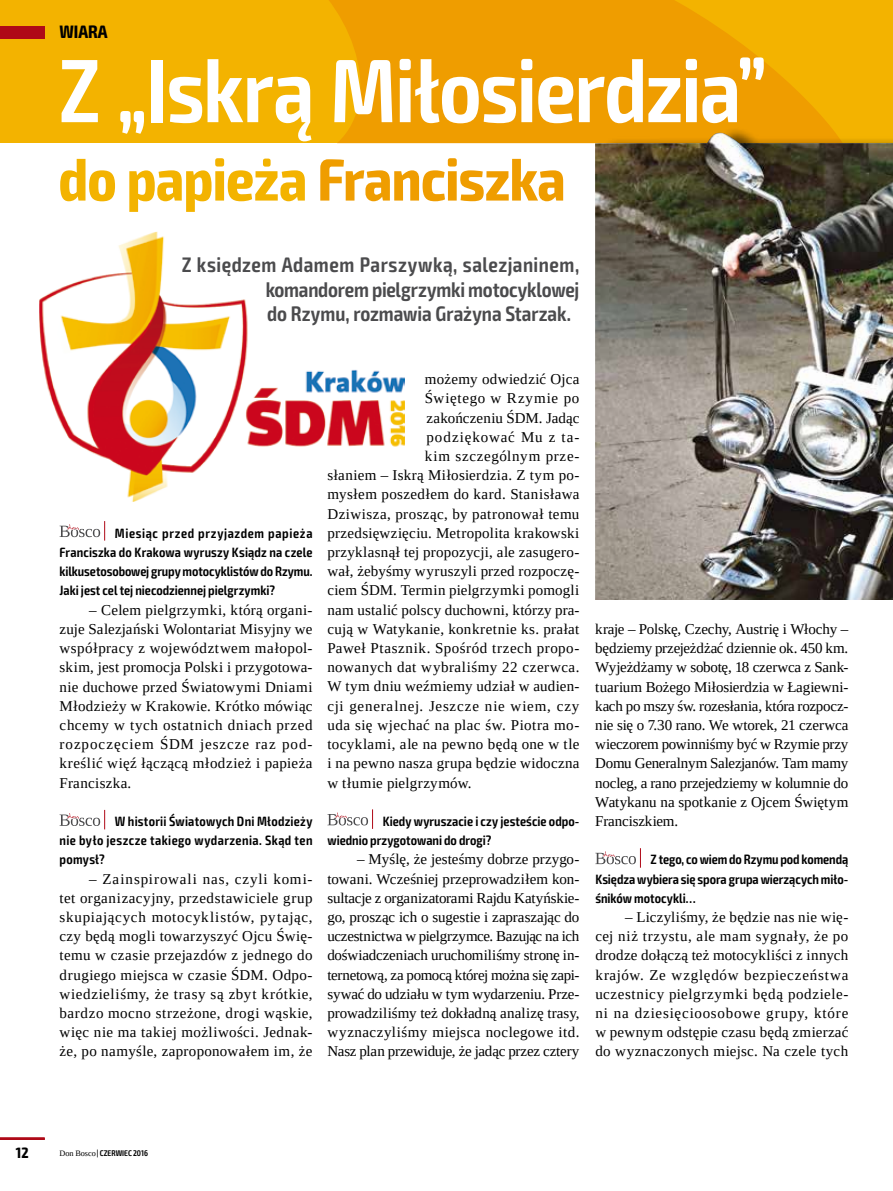
<style>
.page{position:relative;width:893px;height:1191px;background:#fff}
.page>*{position:absolute;margin:0;border:0;box-sizing:border-box;transform-origin:0 0}
.t1{font:600 condensed 90px "Exo 2";letter-spacing:-.015em;color:#fff}
.t2{font:700 condensed 59.55px "Exo 2";letter-spacing:-.005em;color:#ef9d00}
.t3{font:600 condensed 21px/24px "Exo 2";letter-spacing:-.005em;color:#4b4b4d;text-align:justify}
.t4{font:700 condensed 18px "Exo 2";color:#000}
.t5{font:15px/19.2px "Tinos";letter-spacing:.025em;color:#000;text-align:justify}
.t6{font:15px "Tinos";letter-spacing:.05em;color:#000}
.t7{font:15px "Tinos";letter-spacing:.055em;color:#000}
.t8{font:15px "Tinos";color:#000}
.t9{font:15px "Tinos";letter-spacing:.06em;color:#000}
.t10{font:700 condensed 15px "Exo 2";color:#000}
.t11{font:600 condensed 13.5px/19.2px "Exo 2";color:#000;text-align:justify}
.t12{font:600 condensed 8.25px "Exo 2";color:#000}
.s1{color:#f3b300}
.s2{font-family:"Tinos";font-weight:400;font-stretch:normal}
</style>
<div class="page">
<div style="left:0;top:0;width:893px;height:143px;background:#f3b300"></div>
<svg style="left:329px;top:0;width:381px;height:143px;background:#ef9e00"></svg>
<hr style="left:0;top:1137px;width:45px;height:2px;background:#af0917">
<div style="left:0;top:26px;width:45px;height:12px;background:#af0917"></div>
<svg style="left:60px;top:810px;width:45px;height:19px"></svg>
<svg style="left:60px;top:521px;width:45px;height:19px"></svg>
<svg style="left:327px;top:809px;width:46px;height:20px"></svg>
<div style="left:603px;top:22px;width:290px;height:590px;background:#000;opacity:.6"></div>
<img style="left:595px;top:133px;width:298px;height:467px">
<div style="left:595px;top:600px;width:298px;height:591px;background:#fff"></div>
<img style="left:39px;top:232px;width:366px;height:270px">
<svg style="left:595px;top:848px;width:46px;height:19px"></svg>
<p class="t4" style="left:60px;top:21px;width:50px">WIARA</p>
<h1 class="t1" style="left:59px;top:37px;width:710px">Z „Iskrą Miłosierdzia”</h1>
<h2 class="t2" style="left:59px;top:144px;width:508px"><span class="s1">do papieża</span> Franciszka</h2>
<h3 class="t3" style="left:266px;top:253px;width:315px;text-indent:-84px">Z księdzem Adamem Parszywką, salezjaninem, komandorem pielgrzymki motocyklowej do Rzymu, rozmawia Grażyna Starzak.</h3>
<p class="t11" style="left:60px;top:524px;width:255px;text-indent:55px">Miesiąc przed przyjazdem papieża Franciszka do Krakowa wyruszy Ksiądz na czele kilkusetosobowej grupy motocyklistów do Rzymu.<br>Jaki jest cel tej niecodziennej pielgrzymki?</p>
<p class="t5" style="left:60px;top:600px;width:255px;text-indent:30px">– Celem pielgrzymki, którą organi&shy;zuje Salezjański Wolontariat Misyjny we współpracy z województwem małopol&shy;skim, jest promocja Polski i przygotowa&shy;nie duchowe przed Światowymi Dniami Młodzieży w Krakowie. Krótko mówiąc chcemy w tych ostatnich dniach przed rozpoczęciem ŚDM jeszcze raz pod&shy;kreślić więź łączącą młodzież i papieża Franciszka.</p>
<p class="t11" style="left:60px;top:812px;width:255px;text-indent:55px">W historii Światowych Dni Młodzieży nie było jeszcze takiego wydarzenia. Skąd ten pomysł?</p>
<p class="t5" style="left:60px;top:869px;width:255px;text-indent:30px">– Zainspirowali nas, czyli komi&shy;tet organizacyjny, przedstawiciele grup skupiających motocyklistów, pytając, czy będą mogli towarzyszyć Ojcu Świę&shy;temu w czasie przejazdów z jednego do drugiego miejsca w czasie ŚDM. Odpo&shy;wiedzieliśmy, że trasy są zbyt krótkie, bardzo mocno strzeżone, drogi wąskie, więc nie ma takiej możliwości. Jednak&shy;że, po namyśle, zaproponowałem im, że</p>
<p class="t5" style="left:425px;top:369px;width:156px">możemy odwiedzić Ojca</p>
<p class="t6" style="left:425px;top:389px;width:156px">Świętego w Rzymie po</p>
<p class="t8" style="left:426px;top:408px;width:155px">zakończeniu ŚDM. Jadąc</p>
<p class="t9" style="left:426px;top:427px;width:154px">podziękować Mu z ta-</p>
<p class="t6" style="left:425px;top:446px;width:156px">kim szczególnym prze-</p>
<p class="t5" style="left:327px;top:465px;width:253px">słaniem – Iskrą Miłosierdzia. Z tym po-</p>
<p class="t5" style="left:327px;top:485px;width:254px">mysłem poszedłem do kard. Stanisława</p>
<p class="t5" style="left:327px;top:504px;width:253px">Dziwisza, prosząc, by patronował temu</p>
<p class="t5" style="left:327px;top:523px;width:254px">przedsięwzięciu. Metropolita krakowski</p>
<p class="t5" style="left:327px;top:542px;width:253px">przyklasnął tej propozycji, ale zasugero-</p>
<p class="t5" style="left:327px;top:561px;width:253px">wał, żebyśmy wyruszyli przed rozpoczę-</p>
<p class="t5" style="left:327px;top:581px;width:253px">ciem ŚDM. Termin pielgrzymki pomogli</p>
<p class="t5" style="left:327px;top:600px;width:253px">nam ustalić polscy duchowni, którzy pra-</p>
<p class="t5" style="left:327px;top:619px;width:253px">cują w Watykanie, konkretnie ks. prałat</p>
<p class="t5" style="left:327px;top:638px;width:253px">Paweł Ptasznik. Spośród trzech propo-</p>
<p class="t5" style="left:327px;top:657px;width:254px">nowanych dat wybraliśmy 22 czerwca.</p>
<p class="t5" style="left:327px;top:677px;width:253px">W tym dniu weźmiemy udział w audien-</p>
<p class="t7" style="left:327px;top:696px;width:254px">cji generalnej. Jeszcze nie wiem, czy</p>
<p class="t5" style="left:327px;top:715px;width:253px">uda się wjechać na plac św. Piotra mo-</p>
<p class="t5" style="left:327px;top:734px;width:253px">tocyklami, ale na pewno będą one w tle</p>
<p class="t5" style="left:327px;top:753px;width:254px">i na pewno nasza grupa będzie widoczna</p>
<p class="t5" style="left:327px;top:773px;width:146px">w tłumie pielgrzymów.</p>
<p class="t11" style="left:327px;top:812px;width:254px;text-indent:55px">Kiedy wyruszacie i czy jesteście odpo&shy;wiednio przygotowani do drogi?</p>
<p class="t5" style="left:327px;top:849px;width:254px;text-indent:30px">– Myślę, że jesteśmy dobrze przygo&shy;towani. Wcześniej przeprowadziłem kon&shy;sultacje z organizatorami Rajdu Katyńskie&shy;go, prosząc ich o sugestie i zapraszając do uczestnictwa w pielgrzymce. Bazując na ich doświadczeniach uruchomiliśmy stronę in&shy;ternetową, za pomocą której można się zapi&shy;sywać do udziału w tym wydarzeniu. Prze&shy;prowadziliśmy też dokładną analizę trasy, wyznaczyliśmy miejsca noclegowe itd.<br>Nasz plan przewiduje, że jadąc przez cztery</p>
<p class="t5" style="left:595px;top:619px;width:255px">kraje – Polskę, Czechy, Austrię i Włochy – będziemy przejeżdżać dziennie ok. 450 km.<br>Wyjeżdżamy w sobotę, 18 czerwca z Sank&shy;tuarium Bożego Miłosierdzia w Łagiewni&shy;kach po mszy św. rozesłania, która rozpocz&shy;nie się o 7.30 rano. We wtorek, 21 czerwca wieczorem powinniśmy być w Rzymie przy Domu Generalnym Salezjanów. Tam mamy nocleg, a rano przejedziemy w kolumnie do Watykanu na spotkanie z Ojcem Świętym Franciszkiem.</p>
<p class="t11" style="left:595px;top:850px;width:254px;text-indent:55px">Z tego, co wiem do Rzymu pod komendą Księdza wybiera się spora grupa wierzących miło&shy;śników motocykli…</p>
<p class="t5" style="left:595px;top:907px;width:255px;text-indent:30px">– Liczyliśmy, że będzie nas nie wię&shy;cej niż trzystu, ale mam sygnały, że po drodze dołączą też motocykliści z innych krajów. Ze względów bezpieczeństwa uczestnicy pielgrzymki będą podziele&shy;ni na dziesięcioosobowe grupy, które w pewnym odstępie czasu będą zmierzać do wyznaczonych miejsc. Na czele tych</p>
<p class="t10" style="left:16px;top:1143px;width:14px">12</p>
<p class="t12" style="left:60px;top:1147px;width:90px"><span class="s2">Don Bosco</span> | CZERWIEC 2016</p>
</div>
